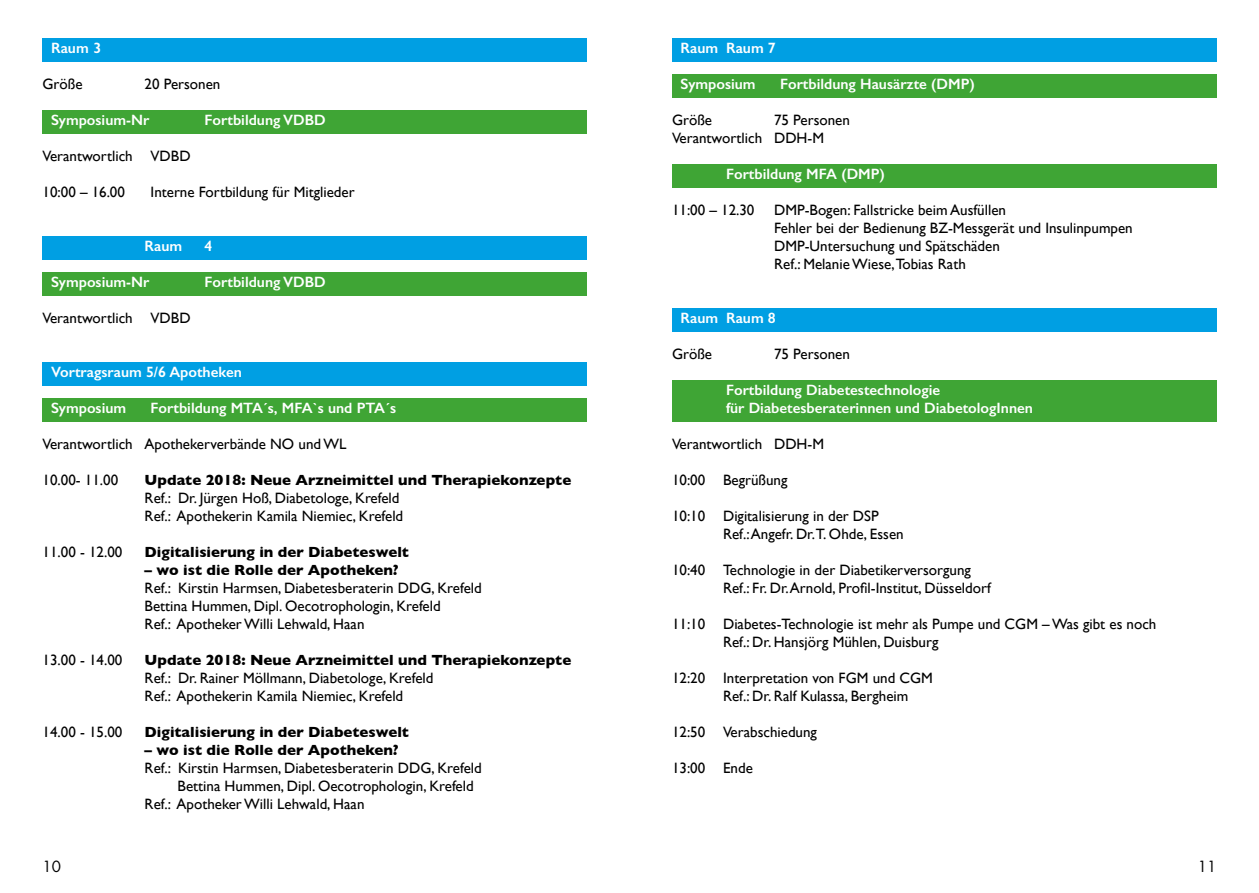
<style>
.page{position:relative;width:1259px;height:893px;background:#fff}
.page>*{position:absolute;margin:0;border:0;box-sizing:border-box;transform-origin:0 0}
.t1{font:15px/18px "Gill Sans";color:#000}
.t2{font:600 15px/18px "Gill Sans";color:#fff}
.t3{font:700 15px "Gill Sans";color:#000}
.t4{font:15px "Futura";color:#000}
</style>
<div class="page">
<div style="left:43px;top:38px;width:544px;height:24px;background:#009fe3"></div>
<div style="left:43px;top:110px;width:544px;height:24px;background:#3fa535"></div>
<div style="left:43px;top:236px;width:544px;height:24px;background:#009fe3"></div>
<div style="left:43px;top:272px;width:544px;height:24px;background:#3fa535"></div>
<div style="left:43px;top:362px;width:544px;height:24px;background:#009fe3"></div>
<div style="left:43px;top:398px;width:544px;height:24px;background:#3fa535"></div>
<div style="left:672px;top:38px;width:544px;height:24px;background:#009fe3"></div>
<div style="left:672px;top:74px;width:544px;height:24px;background:#3fa535"></div>
<div style="left:672px;top:164px;width:544px;height:24px;background:#3fa535"></div>
<div style="left:672px;top:308px;width:544px;height:24px;background:#009fe3"></div>
<div style="left:672px;top:380px;width:544px;height:24px;background:#3fa535"></div>
<div style="left:672px;top:398px;width:544px;height:24px;background:#3fa535"></div>
<p class="t2" style="left:51px;top:39px;width:52px">Raum 3</p>
<p class="t1" style="left:43px;top:75px;width:42px">Größe</p>
<p class="t1" style="left:145px;top:75px;width:77px">20 Personen</p>
<p class="t2" style="left:51px;top:111px;width:100px">Symposium-Nr</p>
<p class="t2" style="left:205px;top:111px;width:123px">Fortbildung VDBD</p>
<p class="t1" style="left:43px;top:147px;width:150px">Verantwortlich VDBD</p>
<p class="t1" style="left:43px;top:183px;width:84px">10:00 – 16.00</p>
<p class="t1" style="left:151px;top:183px;width:206px">Interne Fortbildung für Mitglieder</p>
<p class="t2" style="left:145px;top:237px;width:39px">Raum</p>
<p class="t2" style="left:205px;top:237px;width:9px">4</p>
<p class="t2" style="left:51px;top:273px;width:100px">Symposium-Nr</p>
<p class="t2" style="left:205px;top:273px;width:123px">Fortbildung VDBD</p>
<p class="t1" style="left:43px;top:309px;width:150px">Verantwortlich VDBD</p>
<p class="t2" style="left:51px;top:363px;width:192px">Vortragsraum 5/6 Apotheken</p>
<p class="t2" style="left:51px;top:399px;width:77px">Symposium</p>
<p class="t2" style="left:151px;top:399px;width:247px">Fortbildung MTA´s, MFA`s und PTA´s</p>
<p class="t1" style="left:43px;top:435px;width:305px">Verantwortlich Apothekerverbände NO und WL</p>
<p class="t1" style="left:43px;top:471px;width:77px">10.00- 11.00</p>
<p class="t3" style="left:145px;top:468px;width:428px">Update 2018: Neue Arzneimittel und Therapiekonzepte</p>
<p class="t1" style="left:145px;top:489px;width:260px">Ref.: Dr. Jürgen Hoß, Diabetologe, Krefeld<br>Ref.: Apothekerin Kamila Niemiec, Krefeld</p>
<p class="t1" style="left:43px;top:543px;width:81px">11.00 - 12.00</p>
<p class="t3" style="left:145px;top:540px;width:266px">Digitalisierung in der Diabeteswelt</p>
<p class="t3" style="left:145px;top:558px;width:255px">– wo ist die Rolle der Apotheken?</p>
<p class="t1" style="left:145px;top:579px;width:339px">Ref.: Kirstin Harmsen, Diabetesberaterin DDG, Krefeld<br>Bettina Hummen, Dipl. Oecotrophologin, Krefeld<br>Ref.: Apotheker Willi Lehwald, Haan</p>
<p class="t1" style="left:43px;top:651px;width:81px">13.00 - 14.00</p>
<p class="t3" style="left:145px;top:648px;width:428px">Update 2018: Neue Arzneimittel und Therapiekonzepte</p>
<p class="t1" style="left:145px;top:669px;width:290px">Ref.: Dr. Rainer Möllmann, Diabetologe, Krefeld<br>Ref.: Apothekerin Kamila Niemiec, Krefeld</p>
<p class="t1" style="left:43px;top:723px;width:81px">14.00 - 15.00</p>
<p class="t3" style="left:145px;top:720px;width:266px">Digitalisierung in der Diabeteswelt</p>
<p class="t3" style="left:145px;top:738px;width:255px">– wo ist die Rolle der Apotheken?</p>
<p class="t1" style="left:145px;top:759px;width:339px">Ref.: Kirstin Harmsen, Diabetesberaterin DDG, Krefeld</p>
<p class="t1" style="left:178px;top:777px;width:298px">Bettina Hummen, Dipl. Oecotrophologin, Krefeld</p>
<p class="t1" style="left:145px;top:795px;width:221px">Ref.: Apotheker Willi Lehwald, Haan</p>
<p class="t2" style="left:680px;top:39px;width:97px">Raum Raum 7</p>
<p class="t2" style="left:680px;top:75px;width:77px">Symposium</p>
<p class="t2" style="left:780px;top:75px;width:196px">Fortbildung Hausärzte (DMP)</p>
<p class="t1" style="left:672px;top:111px;width:42px">Größe</p>
<p class="t1" style="left:672px;top:111px;width:179px;text-indent:102px">75 Personen<br>Verantwortlich DDH-M</p>
<p class="t2" style="left:726px;top:165px;width:160px">Fortbildung MFA (DMP)</p>
<p class="t1" style="left:672px;top:201px;width:84px">11:00 – 12.30</p>
<p class="t1" style="left:774px;top:201px;width:360px">DMP-Bogen: Fallstricke beim Ausfüllen<br>Fehler bei der Bedienung BZ-Messgerät und Insulinpumpen DMP-Untersuchung und Spätschäden<br>Ref.: Melanie Wiese,Tobias Rath</p>
<p class="t2" style="left:680px;top:309px;width:97px">Raum Raum 8</p>
<p class="t1" style="left:672px;top:345px;width:42px">Größe</p>
<p class="t1" style="left:774px;top:345px;width:77px">75 Personen</p>
<p class="t2" style="left:726px;top:381px;width:308px">Fortbildung Diabetestechnologie<br>für Diabetesberaterinnen und DiabetologInnen</p>
<p class="t1" style="left:672px;top:435px;width:154px">Verantwortlich DDH-M</p>
<p class="t1" style="left:672px;top:471px;width:117px">10:00 Begrüßung</p>
<p class="t1" style="left:723px;top:507px;width:182px;text-indent:-51px">10:10 Digitalisierung in der DSP<br>Ref.: Angefr. Dr.T. Ohde, Essen</p>
<p class="t1" style="left:723px;top:561px;width:269px;text-indent:-51px">10:40 Technologie in der Diabetikerversorgung<br>Ref.: Fr. Dr.Arnold, Profil-Institut, Düsseldorf</p>
<p class="t1" style="left:723px;top:615px;width:435px;text-indent:-51px">11:10 Diabetes-Technologie ist mehr als Pumpe und CGM – Was gibt es noch<br>Ref.: Dr. Hansjörg Mühlen, Duisburg</p>
<p class="t1" style="left:723px;top:669px;width:211px;text-indent:-51px">12:20 Interpretation von FGM und CGM<br>Ref.: Dr. Ralf Kulassa, Bergheim</p>
<p class="t1" style="left:672px;top:723px;width:146px">12:50 Verabschiedung</p>
<p class="t1" style="left:672px;top:759px;width:82px">13:00 Ende</p>
<p class="t4" style="left:43px;top:856px;width:20px">10</p>
<p class="t4" style="left:1198px;top:856px;width:20px">11</p>
</div>
